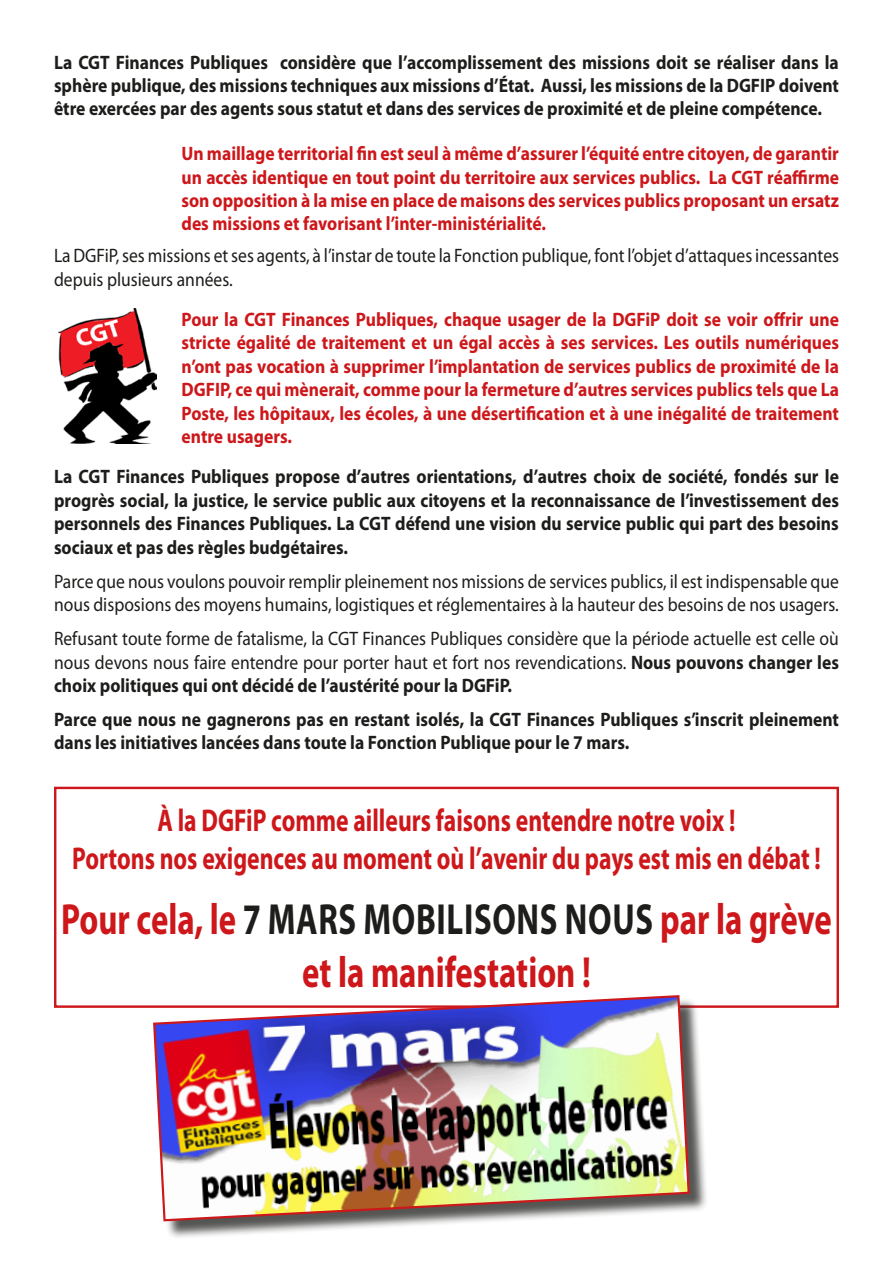
<style>
.page{position:relative;width:893px;height:1263px;background:#fff}
.page>*{position:absolute;margin:0;border:0;box-sizing:border-box;transform-origin:0 0}
.t1{font:700 43.8px/52.5px "Myriad Pro";color:#cd171a;text-align:center;scale:.75 1}
.t2{font:700 31.65px "Myriad Pro";color:#cd171a;scale:.75 1}
.t3{font:700 19.5px/23.4px "Myriad Pro";color:#1d1d1b;text-align:justify;scale:.9 1}
.t4{font:700 19.5px/23.4px "Myriad Pro";color:#cd171a;text-align:justify;scale:.9 1}
.t5{font:19.5px/23.4px "Myriad Pro";color:#1d1d1b;scale:.9 1}
.s1{font-weight:700}
.s2{color:#1d1d1b}
</style>
<div class="page">
<div style="left:54px;top:787px;width:785px;height:221px;border:2px solid #cd171a"></div>
<div style="left:156px;top:998px;width:552px;height:242px;background:#1d1d1b;opacity:.75"></div>
<img style="left:152px;top:995px;width:539px;height:227px">
<img style="left:58px;top:308px;width:98px;height:135px">
<p class="t3" style="left:54px;top:50px;width:874px">La CGT Finances Publiques considère que l’accomplissement des missions doit se réaliser dans la sphère publique, des missions techniques aux missions d’État. Aussi, les missions de la DGFIP doivent être exercées par des agents sous statut et dans des services de proximité et de pleine compétence.</p>
<p class="t4" style="left:182px;top:141px;width:732px">Un maillage territorial fin est seul à même d’assurer l’équité entre citoyen, de garantir un accès identique en tout point du territoire aux services publics. La CGT réaffirme son opposition à la mise en place de maisons des services publics proposant un ersatz des missions et favorisant l’inter-ministérialité.</p>
<p class="t5" style="left:54px;top:244px;width:874px">La DGFiP, ses missions et ses agents, à l’instar de toute la Fonction publique, font l’objet d’attaques incessantes depuis plusieurs années.</p>
<p class="t4" style="left:182px;top:307px;width:732px">Pour la CGT Finances Publiques, chaque usager de la DGFiP doit se voir offrir une stricte égalité de traitement et un égal accès à ses services. Les outils numériques n’ont pas vocation à supprimer l’implantation de services publics de proximité de la DGFIP, ce qui mènerait, comme pour la fermeture d’autres services publics tels que La Poste, les hôpitaux, les écoles, à une désertification et à une inégalité de traitement entre usagers.</p>
<p class="t3" style="left:54px;top:464px;width:874px">La CGT Finances Publiques propose d’autres orientations, d’autres choix de société, fondés sur le progrès social, la justice, le service public aux citoyens et la reconnaissance de l’investissement des personnels des Finances Publiques. La CGT défend une vision du service public qui part des besoins sociaux et pas des règles budgétaires.</p>
<p class="t5" style="left:54px;top:569px;width:874px">Parce que nous voulons pouvoir remplir pleinement nos missions de services publics, il est indispensable que nous disposions des moyens humains, logistiques et réglementaires à la hauteur des besoins de nos usagers.</p>
<p class="t5" style="left:54px;top:627px;width:874px;text-align:justify">Refusant toute forme de fatalisme, la CGT Finances Publiques considère que la période actuelle est celle où nous devons nous faire entendre pour porter haut et fort nos revendications. <span class="s1">Nous pouvons changer les choix politiques qui ont décidé de l’austérité pour la DGFiP.</span></p>
<p class="t3" style="left:54px;top:707px;width:874px">Parce que nous ne gagnerons pas en restant isolés, la CGT Finances Publiques s’inscrit pleinement dans les initiatives lancées dans toute la Fonction Publique pour le 7 mars.</p>
<p class="t2" style="left:157px;top:800px;width:772px">À la DGFiP comme ailleurs faisons entendre notre voix !</p>
<p class="t2" style="left:72px;top:838px;width:1000px">Portons nos exigences au moment où l’avenir du pays est mis en débat !</p>
<p class="t1" style="left:61px;top:892px;width:1029px">Pour cela, le <span class="s2">7 MARS MOBILISONS NOUS</span> par la grève et la manifestation !</p>
</div>
